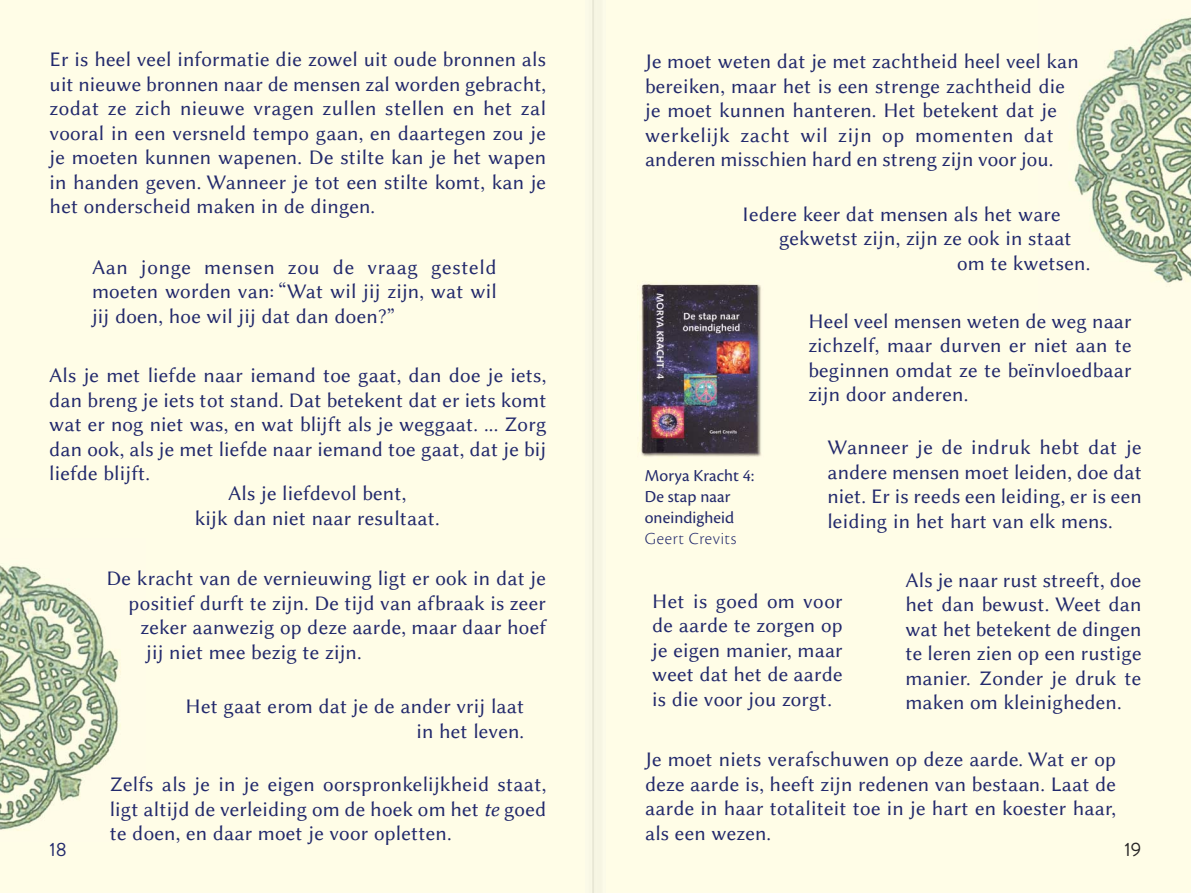
<style>
.page{position:relative;width:1191px;height:893px;background:#fffde7}
.page>*{position:absolute;margin:0;border:0;box-sizing:border-box;transform-origin:0 0}
.t1{font:21px/24.5px "Linux Biolinum G";letter-spacing:.01em;color:#22296c;text-align:justify}
.t2{font:19.25px "Brandon Grotesque";color:#22296c}
.t3{font:19.25px "Brandon Grotesque";color:#272526}
.t4{font:17.5px/21px "Cronos Pro";letter-spacing:.005em;color:#22296c}
.t5{font:17.5px "Cronos Pro Lt Subh";letter-spacing:.04em;color:#22296c}
.s1{font-family:"Linux Biolinum GI"}
</style>
<div class="page">
<img style="left:641px;top:284px;width:120px;height:173px">
<img style="left:0;top:565px;width:121px;height:265px">
<img style="left:1074px;top:17px;width:117px;height:266px">
<p class="t1" style="left:50px;top:47px;width:498px">Er is heel veel informatie die zowel uit oude bronnen als uit nieuwe bronnen naar de mensen zal worden gebracht, zodat ze zich nieuwe vragen zullen stellen en het zal vooral in een versneld tempo gaan, en daartegen zou je je moeten kunnen wapenen. De stilte kan je het wapen in handen geven. Wanneer je tot een stilte komt, kan je het onderscheid maken in de dingen.</p>
<p class="t1" style="left:92px;top:255px;width:406px">Aan jonge mensen zou de vraag gesteld moeten worden van: “Wat wil jij zijn, wat wil jij doen, hoe wil jij dat dan doen?”</p>
<p class="t1" style="left:49px;top:363px;width:499px">Als je met liefde naar iemand toe gaat, dan doe je iets, dan breng je iets tot stand. Dat betekent dat er iets komt wat er nog niet was, en wat blijft als je weggaat. ... Zorg dan ook, als je met liefde naar iemand toe gaat, dat je bij liefde blijft.</p>
<p class="t1" style="left:195px;top:481px;width:246px;text-align:center">Als je liefdevol bent,<br>kijk dan niet naar resultaat.</p>
<p class="t1" style="left:106px;top:566px;width:441px">De kracht van de vernieuwing ligt er ook in dat je</p>
<p class="t1" style="left:129px;top:590px;width:419px">positief durft te zijn. De tijd van afbraak is zeer</p>
<p class="t1" style="left:141px;top:615px;width:407px">zeker aanwezig op deze aarde, maar daar hoef</p>
<p class="t1" style="left:146px;top:639px;width:217px">jij niet mee bezig te zijn.</p>
<p class="t1" style="left:185px;top:694px;width:340px;text-align:right">Het gaat erom dat je de ander vrij laat in het leven.</p>
<p class="t1" style="left:645px;top:49px;width:435px;text-align:left">Je moet weten dat je met zachtheid heel veel kan bereiken, maar het is een strenge zachtheid die je moet kunnen hanteren. Het betekent dat je werkelijk zacht wil zijn op momenten dat anderen misschien hard en streng zijn voor jou.</p>
<p class="t1" style="left:742px;top:201px;width:320px">Iedere keer dat mensen als het ware</p>
<p class="t1" style="left:779px;top:226px;width:294px">gekwetst zijn, zijn ze ook in staat</p>
<p class="t1" style="left:957px;top:250px;width:135px">om te kwetsen.</p>
<p class="t4" style="left:645px;top:467px;width:111px">Morya Kracht 4:<br>De stap naar oneindigheid</p>
<p class="t5" style="left:645px;top:528px;width:93px">Geert Crevits</p>
<p class="t1" style="left:808px;top:309px;width:325px">Heel veel mensen weten de weg naar zichzelf, maar durven er niet aan te beginnen omdat ze te beïnvloedbaar zijn door anderen.</p>
<p class="t1" style="left:827px;top:435px;width:316px">Wanneer je de indruk hebt dat je andere mensen moet leiden, doe dat niet. Er is reeds een leiding, er is een leiding in het hart van elk mens.</p>
<p class="t1" style="left:652px;top:589px;width:192px">Het is goed om voor de aarde te zorgen op je eigen manier, maar weet dat het de aarde is die voor jou zorgt.</p>
<p class="t1" style="left:905px;top:568px;width:238px">Als je naar rust streeft, doe het dan bewust. Weet dan wat het betekent de dingen te leren zien op een rustige manier. Zonder je druk te maken om kleinigheden.</p>
<p class="t1" style="left:645px;top:747px;width:472px">Je moet niets verafschuwen op deze aarde. Wat er op deze aarde is, heeft zijn redenen van bestaan. Laat de aarde in haar totaliteit toe in je hart en koester haar, als een wezen.</p>
<p class="t1" style="left:110px;top:772px;width:438px">Zelfs als je in je eigen oorspronkelijkheid staat, ligt altijd de verleiding om de hoek om het <span class="s1">te</span> goed te doen, en daar moet je voor opletten.</p>
<p class="t2" style="left:50px;top:838px;width:19px">18</p>
<p class="t3" style="left:1124px;top:838px;width:18px">19</p>
</div>
